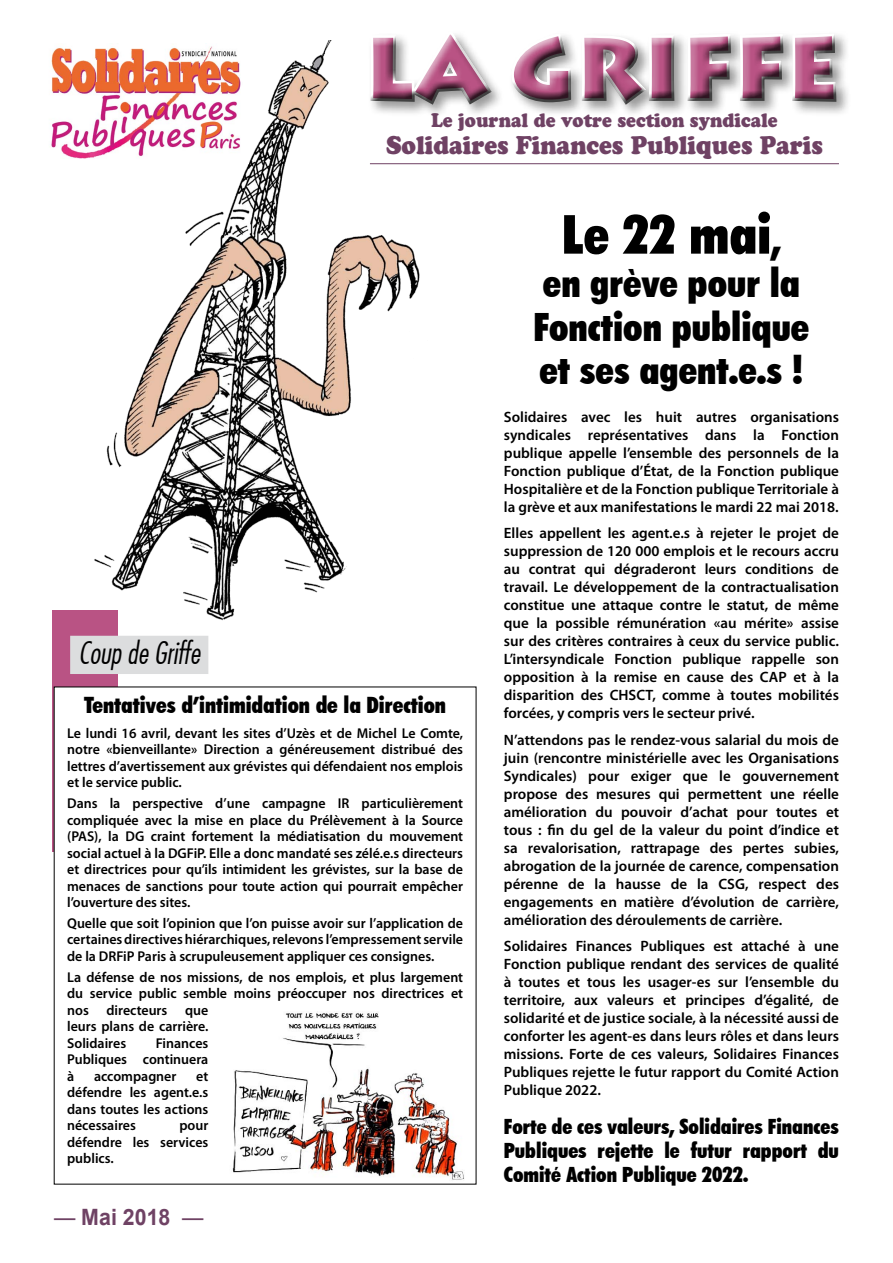
<style>
.page{position:relative;width:893px;height:1263px;background:#fff}
.page>*{position:absolute;margin:0;border:0;box-sizing:border-box;transform-origin:0 0}
.t1{font:900 85.05px "Lithos Pro";letter-spacing:.01em;color:#b95384}
.t2{font:900 condensed 54px "Futura BT";color:#000}
.t3{font:900 condensed 39px/43.5px "Futura BT";color:#000}
.t4{font:30px "Futura Lt Cn BT Italic";color:#000}
.t5{font:25.5px "Cooper Black Std";color:#6f4264;scale:.9 1}
.t6{font:900 condensed 22.5px "Futura BT";color:#000}
.t7{font:700 22.5px "Arial";color:#6f4264;scale:.95 1}
.t8{font:900 condensed 21px/24px "Futura BT";color:#000;text-align:justify}
.t9{font:19.5px "Cooper Black Std";color:#6f4264;scale:.9 1}
.t10{font:600 15px/18px "Myriad Pro";color:#000;text-align:justify}
.t11{font:600 14.25px/16.5px "Myriad Pro";color:#000;text-align:justify}
.s1{font-weight:400}
.s2{font-size:39px}
</style>
<div class="page">
<div style="left:362px;top:26px;width:485px;height:90px;background:#000;opacity:.75"></div>
<hr style="left:370px;top:163px;width:469px;height:1px;background:#6f4264">
<img style="left:94px;top:40px;width:336px;height:581px">
<img style="left:51px;top:44px;width:197px;height:119px">
<div style="left:53px;top:610px;width:65px;height:241px;background:#b95384"></div>
<div style="left:54px;top:687px;width:422px;height:497px;background:#fff"></div>
<div style="left:71px;top:636px;width:137px;height:37px;background:#dcddde"></div>
<div style="left:70px;top:636px;width:138px;height:38px;border:2px solid #dcddde"></div>
<img style="left:232px;top:1011px;width:232px;height:169px">
<h1 class="t1" style="left:364px;top:15px;width:477px">LA GRIFFE</h1>
<h3 class="t9" style="left:431px;top:109px;width:387px">Le journal de votre section syndicale</h3>
<h3 class="t5" style="left:386px;top:130px;width:487px">Solidaires Finances Publiques Paris</h3>
<h3 class="t4" style="left:78px;top:634px;width:123px">Coup de Griffe</h3>
<h3 class="t6" style="left:84px;top:691px;width:364px">Tentatives d’intimidation de la Direction</h3>
<p class="t11" style="left:67px;top:724px;width:397px">Le lundi 16 avril, devant les sites d’Uzès et de Michel Le Comte, notre «bienveillante» Direction a généreusement distribué des lettres d’avertissement aux grévistes qui défendaient nos emplois et le service public.</p>
<p class="t11" style="left:67px;top:795px;width:397px">Dans la perspective d’une campagne IR particulièrement compliquée avec la mise en place du Prélèvement à la Source (PAS), la DG craint fortement la médiatisation du mouvement social actuel à la DGFiP. Elle a donc mandaté ses zélé.e.s directeurs et directrices pour qu’ils intimident les grévistes, sur la base de menaces de sanctions pour toute action qui pourrait empêcher l’ouverture des sites.</p>
<p class="t11" style="left:67px;top:914px;width:397px">Quelle que soit l’opinion que l’on puisse avoir sur l’application de certaines directives hiérarchiques, relevons l’empressement servile de la DRFiP Paris à scrupuleusement appliquer ces consignes.</p>
<p class="t11" style="left:67px;top:968px;width:398px;text-align:left">La défense de nos missions, de nos emplois, et plus largement du service public semble moins préoccuper nos directrices et nos directeurs que<br>leurs plans de carrière.<br>Solidaires</p>
<p class="t11" style="left:67px;top:1034px;width:143px;text-indent:89px">Finances Publiques continuera à</p>
<p class="t11" style="left:67px;top:1067px;width:143px;text-indent:129px">et défendre les agent.e.s dans toutes les actions nécessaires</p>
<p class="t11" style="left:94px;top:1067px;width:84px">accompagner</p>
<p class="t11" style="left:67px;top:1117px;width:143px;text-indent:112px">pour défendre les services publics.</p>
<h3 class="t7" style="left:54px;top:1202px;width:159px"><span class="s1">—</span> Mai 2018 <span class="s1">—</span></h3>
<h2 class="t2" style="left:562px;top:202px;width:221px">Le 22 mai<span class="s2">,</span></h2>
<h3 class="t3" style="left:533px;top:261px;width:277px">en grève pour la<br>Fonction publique et ses agent.e.s !</h3>
<p class="t10" style="left:504px;top:407px;width:337px">Solidaires avec les huit autres organisations syndicales représentatives dans la Fonction publique appelle l’ensemble des personnels de la Fonction publique d’État, de la Fonction publique Hospitalière et de la Fonction publique Territoriale à la grève et aux manifestations le mardi 22 mai 2018.</p>
<p class="t10" style="left:504px;top:524px;width:337px">Elles appellent les agent.e.s à rejeter le projet de suppression de 120 000 emplois et le recours accru au contrat qui dégraderont leurs conditions de travail. Le développement de la contractualisation constitue une attaque contre le statut, de même que la possible rémunération «au mérite» assise sur des critères contraires à ceux du service public.<br>L’intersyndicale Fonction publique rappelle son opposition à la remise en cause des CAP et à la disparition des CHSCT, comme à toutes mobilités forcées, y compris vers le secteur privé.</p>
<p class="t10" style="left:504px;top:730px;width:337px">N’attendons pas le rendez-vous salarial du mois de juin (rencontre ministérielle avec les Organisations Syndicales) pour exiger que le gouvernement propose des mesures qui permettent une réelle amélioration du pouvoir d’achat pour toutes et tous : fin du gel de la valeur du point d’indice et sa revalorisation, rattrapage des pertes subies, abrogation de la journée de carence, compensation pérenne de la hausse de la CSG, respect des engagements en matière d’évolution de carrière, amélioration des déroulements de carrière.</p>
<p class="t10" style="left:504px;top:937px;width:337px">Solidaires Finances Publiques est attaché à une Fonction publique rendant des services de qualité à toutes et tous les usager-es sur l’ensemble du territoire, aux valeurs et principes d’égalité, de solidarité et de justice sociale, à la nécessité aussi de conforter les agent-es dans leurs rôles et dans leurs missions. Forte de ces valeurs, Solidaires Finances Publiques rejette le futur rapport du Comité Action Publique 2022.</p>
<h3 class="t8" style="left:504px;top:1115px;width:337px">Forte de ces valeurs, Solidaires Finances Publiques rejette le futur rapport du Comité Action Publique 2022.</h3>
</div>
